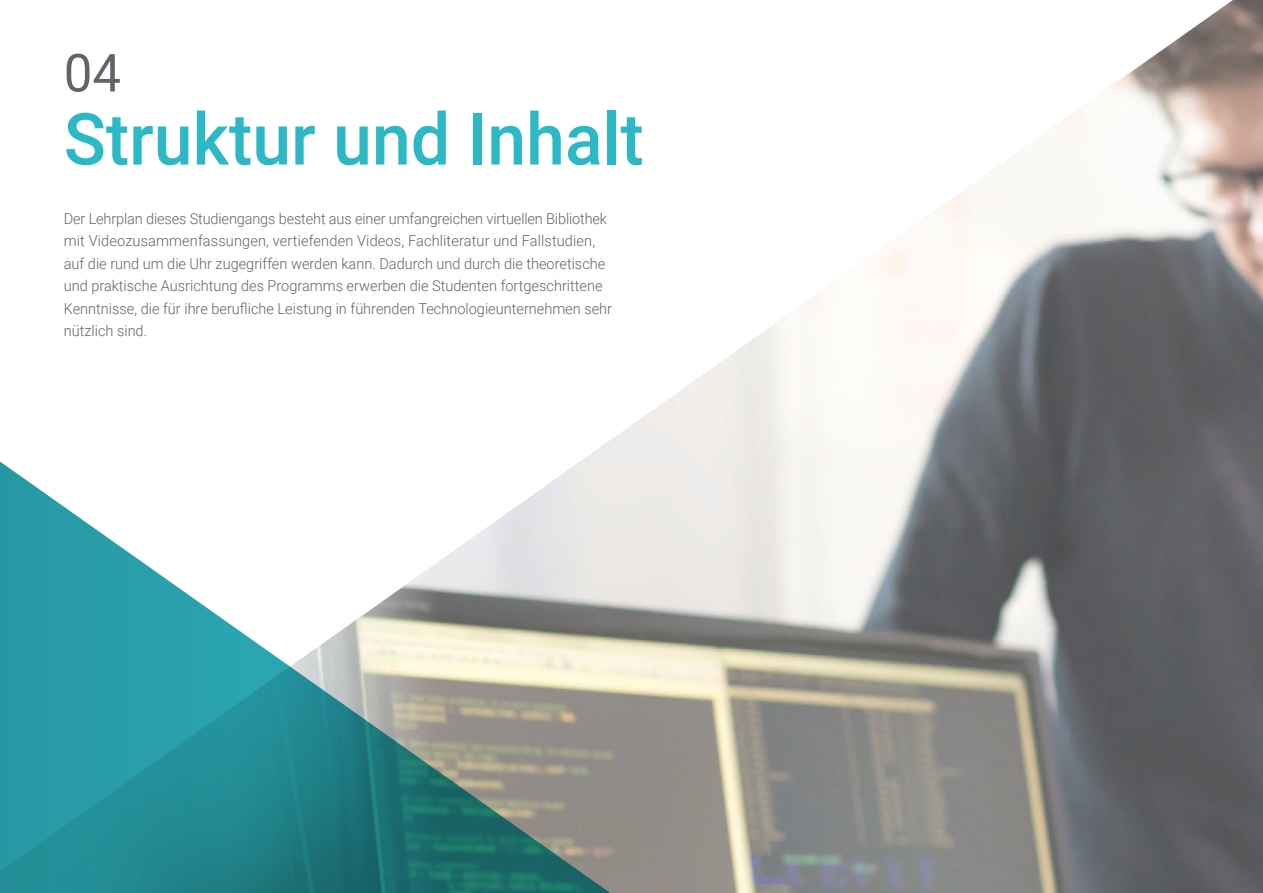
<style>
.page{position:relative;width:1263px;height:893px;background:#fff}
.page>*{position:absolute;margin:0;border:0;box-sizing:border-box;transform-origin:0 0}
.t1{font:500 72px "Roboto";color:#2db8c5}
.t2{font:52.5px "Roboto";color:#61646a}
.t3{font:300 15px/22.5px "Roboto";color:#61646a}
</style>
<div class="page">
<img style="left:602px;top:0;width:661px;height:893px">
<svg style="left:0;top:446px;width:640px;height:447px"></svg>
<h2 class="t2" style="left:64px;top:36px;width:59px">04</h2>
<h1 class="t1" style="left:64px;top:89px;width:581px">Struktur und Inhalt</h1>
<p class="t3" style="left:64px;top:207px;width:550px">Der Lehrplan dieses Studiengangs besteht aus einer umfangreichen virtuellen Bibliothek mit Videozusammenfassungen, vertiefenden Videos, Fachliteratur und Fallstudien, auf die rund um die Uhr zugegriffen werden kann. Dadurch und durch die theoretische und praktische Ausrichtung des Programms erwerben die Studenten fortgeschrittene Kenntnisse, die für ihre berufliche Leistung in führenden Technologieunternehmen sehr nützlich sind.</p>
</div>
